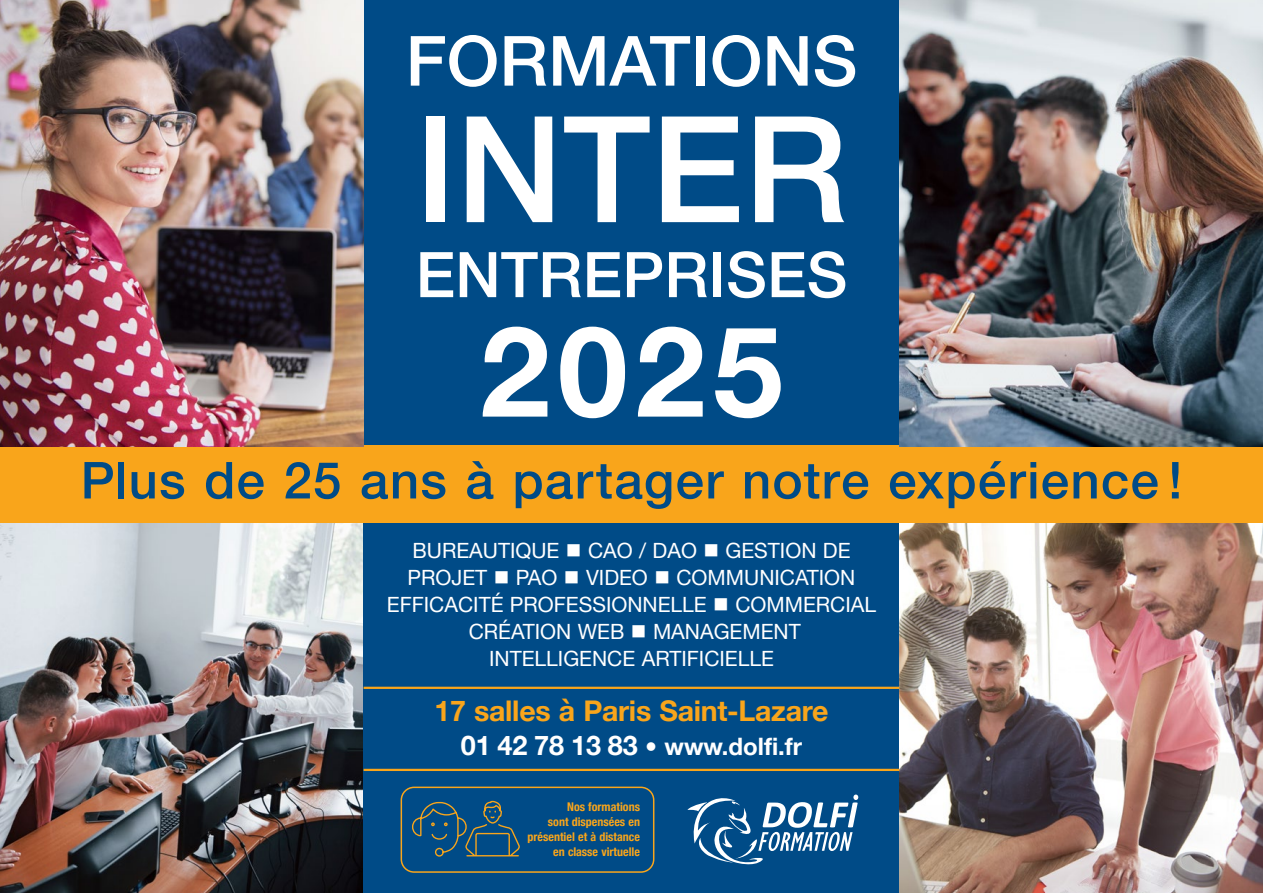
<style>
.page{position:relative;width:1263px;height:893px;background:#fff}
.page>*{position:absolute;margin:0;border:0;box-sizing:border-box;transform-origin:0 0}
.t1{font:500 147.9px "Helvetica Neue";color:#fff}
.t2{font:700 126px "Helvetica Neue";color:#fff}
.t3{font:500 69.3px "Helvetica Neue";color:#fff}
.t4{font:500 63px "Helvetica Neue";color:#fff}
.t5{font:500 51px "Helvetica Neue";letter-spacing:.025em;color:#004b87}
.t6{font:700 28.5px "Helvetica Neue";letter-spacing:-.01em;color:#f9a51b}
.t7{font:700 24px "Helvetica Neue";color:#fff}
.t8{font:21px/27px "Helvetica Neue";color:#fff;text-align:center}
.t9{font:700 condensed 12px/15px "Helvetica Neue";color:#f9a51b;text-align:right}
.s1{font-size:27px}
.s2{font-weight:500}
</style>
<div class="page">
<img style="left:0;top:523px;width:364px;height:370px">
<img style="left:899px;top:523px;width:364px;height:370px">
<div style="left:364px;top:0;width:535px;height:893px;background:#004b87"></div>
<svg style="left:688px;top:794px;width:170px;height:71px"></svg>
<div style="left:0;top:445px;width:1263px;height:78px;background:#f9a51b"></div>
<div style="left:401px;top:787px;width:253px;height:86px;border:2px solid #f9a51b;border-radius:13px"></div>
<svg style="left:412px;top:801px;width:108px;height:56px"></svg>
<img style="left:0;top:0;width:364px;height:446px">
<img style="left:899px;top:0;width:364px;height:446px">
<hr style="left:364px;top:687px;width:535px;height:2px;background:#f9a51b">
<hr style="left:364px;top:769px;width:535px;height:2px;background:#f9a51b">
<h3 class="t3" style="left:405px;top:5px;width:453px">FORMATIONS</h3>
<h1 class="t1" style="left:415px;top:51px;width:434px">INTER</h1>
<h3 class="t4" style="left:416px;top:224px;width:433px">ENTREPRISES</h3>
<h2 class="t2" style="left:480px;top:273px;width:304px">2025</h2>
<h3 class="t5" style="left:81px;top:439px;width:1103px">Plus de 25 ans à partager notre expérience !</h3>
<p class="t8" style="left:387px;top:538px;width:491px">BUREAUTIQUE ■ CAO / DAO ■ GESTION DE PROJET ■ PAO ■ VIDEO ■ COMMUNICATION EFFICACITÉ PROFESSIONNELLE ■ COMMERCIAL CRÉATION WEB ■ MANAGEMENT<br>INTELLIGENCE ARTIFICIELLE</p>
<h3 class="t6" style="left:434px;top:688px;width:395px">17 salles à Paris Saint-Lazare</h3>
<p class="t7" style="left:461px;top:727px;width:343px"><span class="s1">01 42 78 13 83</span> <span class="s2">•</span> www.dolfi.fr</p>
<p class="t9" style="left:528px;top:799px;width:114px">Nos formations<br>sont dispensées en présentiel et à distance en classe virtuelle</p>
</div>
